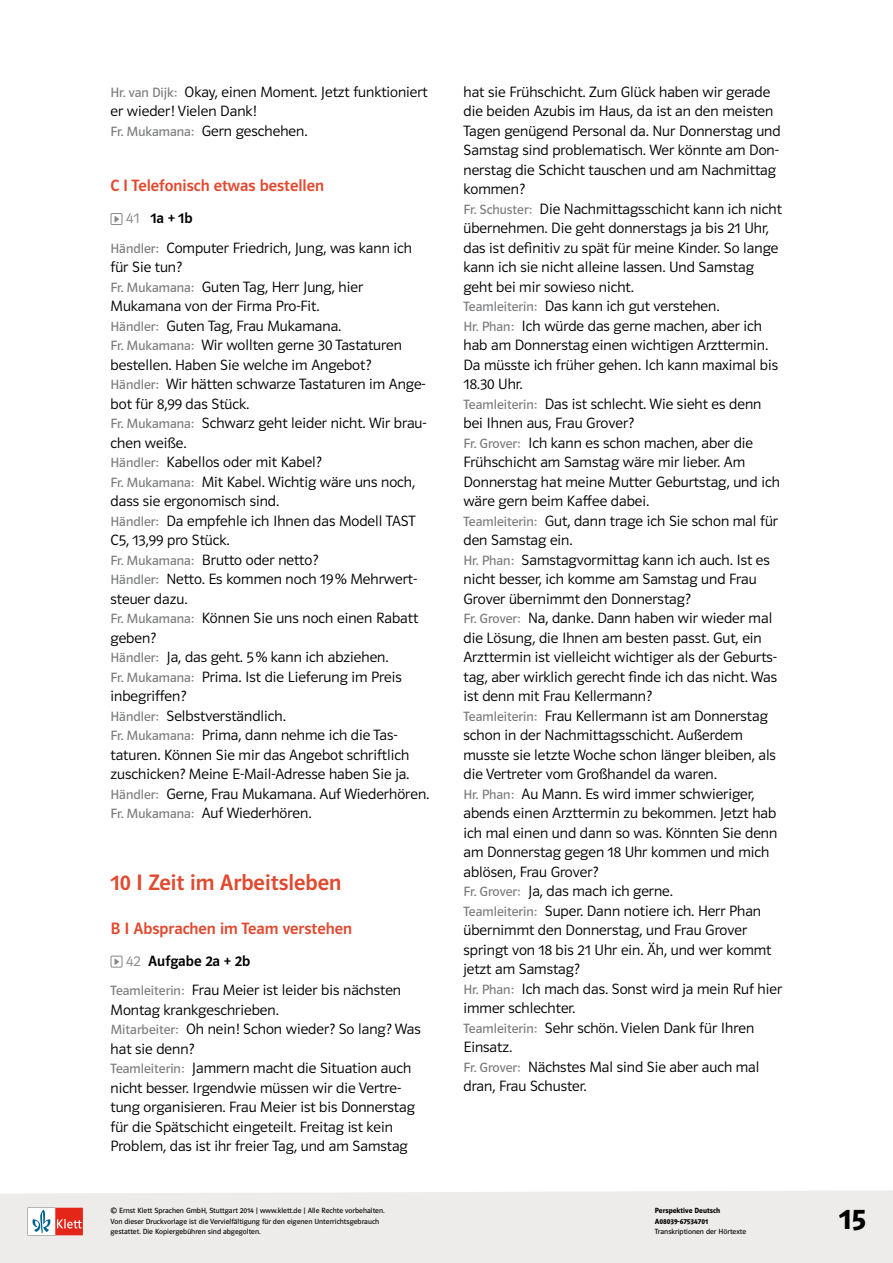
<style>
.page{position:relative;width:893px;height:1263px;background:#fff}
.page>*{position:absolute;margin:0;border:0;box-sizing:border-box;transform-origin:0 0}
.t1{font:30px "Polo ST11 K Hfett";color:#000}
.esf_loesung_lektion{font:22.5px "Polo ST11 K Krftg";color:#e2492f}
.esf_loesungen_lektio{font:16.5px "Polo ST11 K Krftg";color:#e2492f}
.esf_loesungen_dialog{font:15px/19.5px "Polo ST11 K Leicht";color:#000}
.esf_loesung_aufg{font:15px "Polo ST11 K Krftg";color:#000}
.t2{font:7.5px/10.1px "Polo ST11 K Buch";color:#000}
.t3{font:7.5px/10.1px "Polo ST11 K Hfett";color:#000}
.s1{font-family:"Polo ST11 K Buch";font-size:13.5px;color:#7b7c7e}
.s2{font-family:"Polo ST11 K Leicht";color:#898788}
</style>
<div class="page">
<div style="left:0;top:1190px;width:893px;height:73px;background:#edeceb"></div>
<svg style="left:28px;top:1208px;width:55px;height:27px"></svg>
<svg style="left:115px;top:216px;width:4px;height:7px"></svg>
<div style="left:111px;top:213px;width:11px;height:12px;border:1px solid #898788"></div>
<svg style="left:115px;top:958px;width:4px;height:7px"></svg>
<div style="left:111px;top:956px;width:11px;height:11px;border:1px solid #898788"></div>
<p class="esf_loesungen_dialog" style="left:111px;top:82px;width:319px"><span class="s1">Hr. van Dijk:</span> Okay, einen Moment. Jetzt funktioniert er wieder! Vielen Dank!</p>
<p class="esf_loesungen_dialog" style="left:111px;top:121px;width:198px"><span class="s1">Fr. Mukamana:</span> Gern geschehen.</p>
<p class="esf_loesungen_lektio" style="left:111px;top:177px;width:215px">C I Telefonisch etwas bestellen</p>
<p class="esf_loesung_aufg" style="left:126px;top:210px;width:68px"><span class="s2">41</span> 1a + 1b</p>
<p class="esf_loesungen_dialog" style="left:111px;top:238px;width:303px"><span class="s1">Händler:</span> Computer Friedrich, Jung, was kann ich für Sie tun?</p>
<p class="esf_loesungen_dialog" style="left:111px;top:277px;width:254px"><span class="s1">Fr. Mukamana:</span> Guten Tag, Herr Jung, hier<br>Mukamana von der Firma Pro-Fit.</p>
<p class="esf_loesungen_dialog" style="left:111px;top:316px;width:232px"><span class="s1">Händler:</span> Guten Tag, Frau Mukamana.</p>
<p class="esf_loesungen_dialog" style="left:111px;top:336px;width:293px"><span class="s1">Fr. Mukamana:</span> Wir wollten gerne 30 Tastaturen bestellen. Haben Sie welche im Angebot?</p>
<p class="esf_loesungen_dialog" style="left:111px;top:375px;width:317px"><span class="s1">Händler:</span> Wir hätten schwarze Tastaturen im Ange&shy;bot für 8,99 das Stück.</p>
<p class="esf_loesungen_dialog" style="left:111px;top:414px;width:318px"><span class="s1">Fr. Mukamana:</span> Schwarz geht leider nicht. Wir brau&shy;chen weiße.</p>
<p class="esf_loesungen_dialog" style="left:111px;top:453px;width:213px"><span class="s1">Händler:</span> Kabellos oder mit Kabel?</p>
<p class="esf_loesungen_dialog" style="left:111px;top:472px;width:306px"><span class="s1">Fr. Mukamana:</span> Mit Kabel. Wichtig wäre uns noch, dass sie ergonomisch sind.</p>
<p class="esf_loesungen_dialog" style="left:111px;top:511px;width:306px"><span class="s1">Händler:</span> Da empfehle ich Ihnen das Modell TAST<br>C5, 13,99 pro Stück.</p>
<p class="esf_loesungen_dialog" style="left:111px;top:550px;width:209px"><span class="s1">Fr. Mukamana:</span> Brutto oder netto?</p>
<p class="esf_loesungen_dialog" style="left:111px;top:570px;width:308px"><span class="s1">Händler:</span> Netto. Es kommen noch 19% Mehrwert&shy;steuer dazu.</p>
<p class="esf_loesungen_dialog" style="left:111px;top:609px;width:309px"><span class="s1">Fr. Mukamana:</span> Können Sie uns noch einen Rabatt geben?</p>
<p class="esf_loesungen_dialog" style="left:111px;top:648px;width:279px"><span class="s1">Händler:</span> Ja, das geht. 5% kann ich abziehen.</p>
<p class="esf_loesungen_dialog" style="left:111px;top:667px;width:293px"><span class="s1">Fr. Mukamana:</span> Prima. Ist die Lieferung im Preis inbegriffen?</p>
<p class="esf_loesungen_dialog" style="left:111px;top:706px;width:177px"><span class="s1">Händler:</span> Selbstverständlich.</p>
<p class="esf_loesungen_dialog" style="left:111px;top:726px;width:300px"><span class="s1">Fr. Mukamana:</span> Prima, dann nehme ich die Tas&shy;taturen. Können Sie mir das Angebot schriftlich zuschicken? Meine E-Mail-Adresse haben Sie ja.</p>
<p class="esf_loesungen_dialog" style="left:111px;top:784px;width:320px"><span class="s1">Händler:</span> Gerne, Frau Mukamana. Auf Wiederhören.</p>
<p class="esf_loesungen_dialog" style="left:111px;top:804px;width:202px"><span class="s1">Fr. Mukamana:</span> Auf Wiederhören.</p>
<p class="esf_loesung_lektion" style="left:111px;top:870px;width:233px">10 I Zeit im Arbeitsleben</p>
<p class="esf_loesungen_lektio" style="left:111px;top:919px;width:243px">B I Absprachen im Team verstehen</p>
<p class="esf_loesung_aufg" style="left:126px;top:953px;width:126px"><span class="s2">42</span> Aufgabe 2a + 2b</p>
<p class="esf_loesungen_dialog" style="left:111px;top:981px;width:292px"><span class="s1">Teamleiterin:</span> Frau Meier ist leider bis nächsten<br>Montag krankgeschrieben.</p>
<p class="esf_loesungen_dialog" style="left:111px;top:1020px;width:312px"><span class="s1">Mitarbeiter:</span> Oh nein! Schon wieder? So lang? Was hat sie denn?</p>
<p class="esf_loesungen_dialog" style="left:111px;top:1059px;width:306px"><span class="s1">Teamleiterin:</span> Jammern macht die Situation auch nicht besser. Irgendwie müssen wir die Vertre&shy;tung organisieren. Frau Meier ist bis Donnerstag für die Spätschicht eingeteilt. Freitag ist kein Problem, das ist ihr freier Tag, und am Samstag</p>
<p class="t2" style="left:111px;top:1206px;width:276px">© Ernst Klett Sprachen GmbH, Stuttgart 2014 | www.klett.de | Alle Rechte vorbehalten.<br>Von dieser Druckvorlage ist die Vervielfältigung für den eigenen Unterrichtsgebrauch gestattet. Die Kopiergebühren sind abgegolten.</p>
<p class="esf_loesungen_dialog" style="left:463px;top:82px;width:319px">hat sie Frühschicht. Zum Glück haben wir gerade die beiden Azubis im Haus, da ist an den meisten Tagen genügend Personal da. Nur Donnerstag und Samstag sind problematisch. Wer könnte am Don&shy;nerstag die Schicht tauschen und am Nachmittag kommen?</p>
<p class="esf_loesungen_dialog" style="left:463px;top:199px;width:320px"><span class="s1">Fr. Schuster:</span> Die Nachmittagsschicht kann ich nicht übernehmen. Die geht donnerstags ja bis 21 Uhr, das ist definitiv zu spät für meine Kinder. So lange kann ich sie nicht alleine lassen. Und Samstag geht bei mir sowieso nicht.</p>
<p class="esf_loesungen_dialog" style="left:463px;top:297px;width:257px"><span class="s1">Teamleiterin:</span> Das kann ich gut verstehen.</p>
<p class="esf_loesungen_dialog" style="left:463px;top:316px;width:316px"><span class="s1">Hr. Phan:</span> Ich würde das gerne machen, aber ich hab am Donnerstag einen wichtigen Arzttermin.<br>Da müsste ich früher gehen. Ich kann maximal bis 18.30 Uhr.</p>
<p class="esf_loesungen_dialog" style="left:463px;top:394px;width:299px"><span class="s1">Teamleiterin:</span> Das ist schlecht. Wie sieht es denn bei Ihnen aus, Frau Grover?</p>
<p class="esf_loesungen_dialog" style="left:463px;top:433px;width:318px"><span class="s1">Fr. Grover:</span> Ich kann es schon machen, aber die Frühschicht am Samstag wäre mir lieber. Am Donnerstag hat meine Mutter Geburtstag, und ich wäre gern beim Kaffee dabei.</p>
<p class="esf_loesungen_dialog" style="left:463px;top:511px;width:316px"><span class="s1">Teamleiterin:</span> Gut, dann trage ich Sie schon mal für den Samstag ein.</p>
<p class="esf_loesungen_dialog" style="left:463px;top:550px;width:308px"><span class="s1">Hr. Phan:</span> Samstagvormittag kann ich auch. Ist es nicht besser, ich komme am Samstag und Frau<br>Grover übernimmt den Donnerstag?</p>
<p class="esf_loesungen_dialog" style="left:463px;top:609px;width:315px"><span class="s1">Fr. Grover:</span> Na, danke. Dann haben wir wieder mal die Lösung, die Ihnen am besten passt. Gut, ein Arzttermin ist vielleicht wichtiger als der Geburts&shy;tag, aber wirklich gerecht finde ich das nicht. Was ist denn mit Frau Kellermann?</p>
<p class="esf_loesungen_dialog" style="left:463px;top:706px;width:314px"><span class="s1">Teamleiterin:</span> Frau Kellermann ist am Donnerstag schon in der Nachmittagsschicht. Außerdem musste sie letzte Woche schon länger bleiben, als die Vertreter vom Großhandel da waren.</p>
<p class="esf_loesungen_dialog" style="left:463px;top:784px;width:315px"><span class="s1">Hr. Phan:</span> Au Mann. Es wird immer schwieriger, abends einen Arzttermin zu bekommen. Jetzt hab ich mal einen und dann so was. Könnten Sie denn am Donnerstag gegen 18 Uhr kommen und mich ablösen, Frau Grover?</p>
<p class="esf_loesungen_dialog" style="left:463px;top:882px;width:211px"><span class="s1">Fr. Grover:</span> Ja, das mach ich gerne.</p>
<p class="esf_loesungen_dialog" style="left:463px;top:901px;width:309px"><span class="s1">Teamleiterin:</span> Super. Dann notiere ich. Herr Phan übernimmt den Donnerstag, und Frau Grover springt von 18 bis 21 Uhr ein. Äh, und wer kommt jetzt am Samstag?</p>
<p class="esf_loesungen_dialog" style="left:463px;top:979px;width:320px"><span class="s1">Hr. Phan:</span> Ich mach das. Sonst wird ja mein Ruf hier immer schlechter.</p>
<p class="esf_loesungen_dialog" style="left:463px;top:1018px;width:292px"><span class="s1">Teamleiterin:</span> Sehr schön. Vielen Dank für Ihren<br>Einsatz.</p>
<p class="esf_loesungen_dialog" style="left:463px;top:1057px;width:298px"><span class="s1">Fr. Grover:</span> Nächstes Mal sind Sie aber auch mal dran, Frau Schuster.</p>
<p class="t3" style="left:655px;top:1206px;width:67px">Perspektive Deutsch<br>A08039-67534701</p>
<p class="t2" style="left:655px;top:1226px;width:93px">Transkriptionen der Hörtexte</p>
<h1 class="t1" style="left:839px;top:1202px;width:29px">15</h1>
</div>
